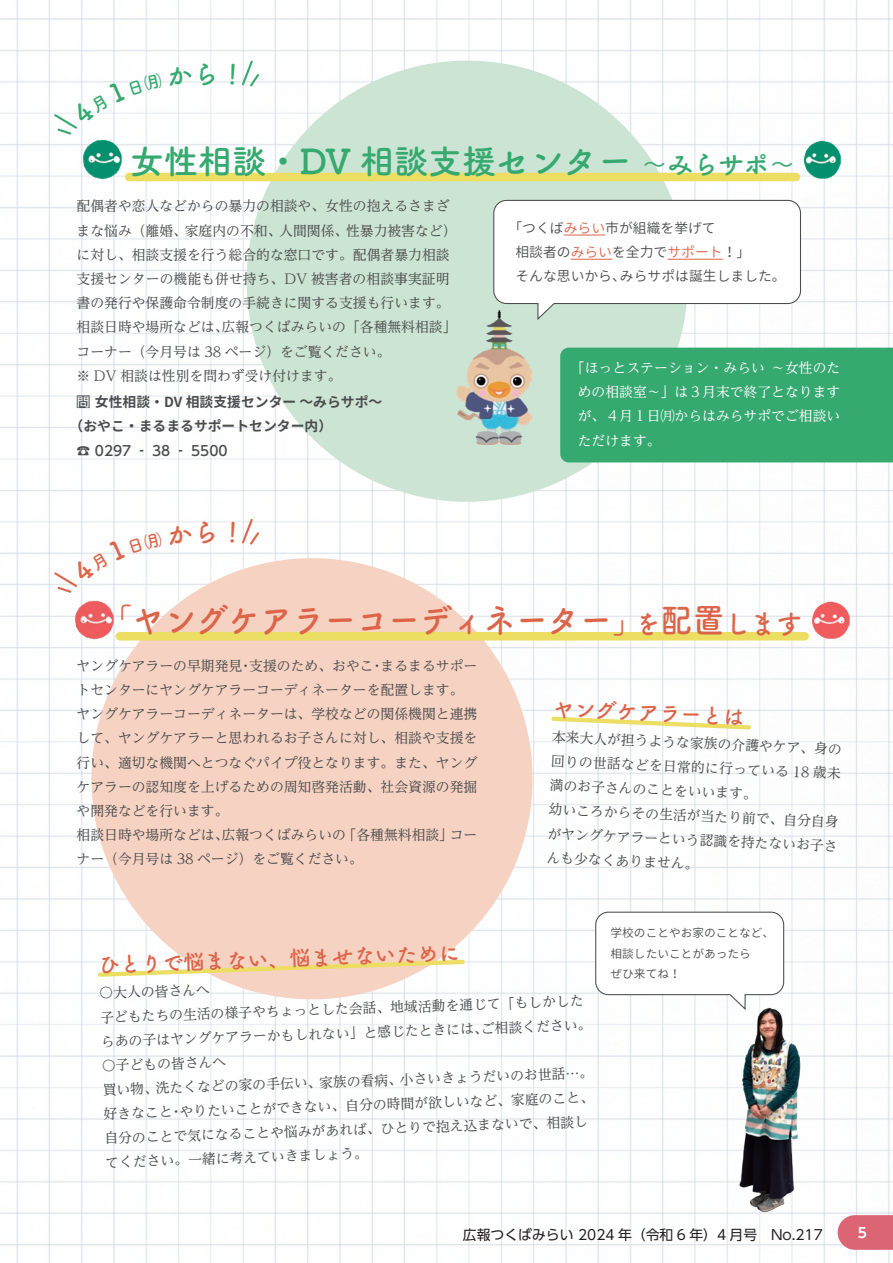
<style>
.page{position:relative;width:893px;height:1263px;background:#fff}
.page>*{position:absolute;margin:0;border:0;box-sizing:border-box;transform-origin:0 0}
.t1{font:34.05px "Tsuku B Rd Gothic Std B";color:#dc6549;scale:.94 1}
.t2{font:34.05px "Tsuku B Rd Gothic Std B";color:#35a96f}
.t3{font:21.3px "Tsuku B Rd Gothic Std B";color:#dc6549}
.t4{font:13.8px/24.2px "UD Reimin Pr 6 N";color:#4b4c4d}
.t5{font:13.8px/24.2px "UD Reimin Pr 6 N";color:#fff;text-align:justify}
.t6{font:13.8px/24.2px "Gen Jyuu Gothic L";color:#4b4c4d}
.t7{font:700 13.8px/24.2px "Gen Jyuu Gothic L";color:#4b4c4d}
.t8{font:13.8px "UD Shin Go Pr 6 N";color:#231f20}
.t9{font:500 13.8px "UD Shin Go Pr 6 N";color:#4b4c4d}
.t10{font:700 13.8px "UD Shin Go Pr 6 N De";color:#fff}
.t11{font:11.7px/20.4px "Gen Jyuu Gothic L";color:#4b4c4d}
.s1{font-size:25.5px}
.s2{color:#dc6549}
.s3{font-family:"UD Shin Go Pr 6 N";font-weight:500}
.s4{font-size:27.6px}
</style>
<div class="page">
<img style="left:0;top:0;width:893px;height:1263px">
<div style="left:91px;top:558px;width:442px;height:441px;background:#f6d2c2;border-radius:50%"></div>
<div style="left:247px;top:61px;width:441px;height:441px;background:#cce4d3;border-radius:50%"></div>
<svg style="left:493px;top:199px;width:308px;height:122px"></svg>
<div style="left:120px;top:632px;width:685px;height:8px;background:#ebde63"></div>
<div style="left:129px;top:173px;width:667px;height:8px;background:#ebde63"></div>
<svg style="left:549px;top:714px;width:204px;height:18px"></svg>
<svg style="left:96px;top:957px;width:371px;height:22px"></svg>
<hr style="left:564px;top:235px;width:41px;height:1px;background:#dc6549">
<hr style="left:571px;top:259px;width:41px;height:1px;background:#dc6549">
<hr style="left:667px;top:259px;width:56px;height:1px;background:#dc6549">
<img style="left:457px;top:310px;width:74px;height:135px">
<div style="left:560px;top:348px;width:333px;height:114px;background:#35a96f"></div>
<img style="left:719px;top:986px;width:105px;height:239px">
<img style="left:77px;top:136px;width:45px;height:51px">
<img style="left:803px;top:134px;width:44px;height:53px">
<img style="left:69px;top:594px;width:46px;height:53px">
<img style="left:811px;top:594px;width:44px;height:53px">
<svg style="left:595px;top:911px;width:190px;height:100px"></svg>
<svg style="left:838px;top:1215px;width:55px;height:35px;background:#dd6f7c"></svg>
<svg style="left:52px;top:66px;width:140px;height:70px"></svg>
<svg style="left:200px;top:62px;width:15px;height:23px"></svg>
<svg style="left:230px;top:59px;width:31px;height:29px"></svg>
<svg style="left:52px;top:524px;width:140px;height:70px"></svg>
<svg style="left:200px;top:521px;width:15px;height:22px"></svg>
<svg style="left:230px;top:517px;width:31px;height:29px"></svg>
<h1 class="t2" style="left:130px;top:135px;width:666px">女性相談・DV 相談支援センター <span class="s1">～みらサポ～</span></h1>
<p class="t4" style="left:77px;top:194px;width:382px">配偶者や恋人などからの暴力の相談や、女性の抱えるさまざまな悩み（離婚、家庭内の不和、人間関係、性暴力被害など）に対し、相談支援を行う総合的な窓口です。配偶者暴力相談支援センターの機能も併せ持ち、DV 被害者の相談事実証明書の発行や保護命令制度の手続きに関する支援も行います。相談日時や場所などは、広報つくばみらいの「各種無料相談」コーナー（今月号は 38 ページ）をご覧ください。<br>※ DV 相談は性別を問わず受け付けます。</p>
<p class="t6" style="left:515px;top:215px;width:272px;text-indent:-7px">「つくば<span class="s2">みらい</span>市が組織を挙げて<br>相談者の<span class="s2">みらい</span>を全力で<span class="s2">サポート</span>！」<br>そんな思いから、みらサポは誕生しました。</p>
<p class="t5" style="left:578px;top:355px;width:264px;text-indent:-7px">「ほっとステーション・みらい ～女性のための相談室～」は３月末で終了となりますが、４月１日㈪からはみらサポでご相談いただけます。</p>
<p class="t7" style="left:70px;top:390px;width:314px;text-indent:7px"><span class="s3">問</span> 女性相談・DV 相談支援センター ～みらサポ～（おやこ・まるまるサポートセンター内）</p>
<p class="t9" style="left:77px;top:439px;width:153px">☎ 0297 ‐ 38 ‐ 5500</p>
<h1 class="t1" style="left:101px;top:594px;width:748px">「ヤングケアラーコーディネーター」<span class="s4">を</span>配置<span class="s4">します</span></h1>
<p class="t4" style="left:77px;top:653px;width:402px">ヤングケアラーの早期発見・支援のため、おやこ・まるまるサポートセンターにヤングケアラーコーディネーターを配置します。ヤングケアラーコーディネーターは、学校などの関係機関と連携して、ヤングケアラーと思われるお子さんに対し、相談や支援を行い、適切な機関へとつなぐパイプ役となります。また、ヤングケアラーの認知度を上げるための周知啓発活動、社会資源の発掘や開発などを行います。<br>相談日時や場所などは、広報つくばみらいの「各種無料相談」コーナー（今月号は 38 ページ）をご覧ください。</p>
<h2 class="t3" style="left:554px;top:693px;width:193px;rotate:2deg">ヤングケアラーとは</h2>
<p class="t4" style="left:551px;top:725px;width:293px;rotate:2deg">本来大人が担うような家族の介護やケア、身の回りの世話などを日常的に行っている 18 歳未満のお子さんのことをいいます。<br>幼いころからその生活が当たり前で、自分自身がヤングケアラーという認識を持たないお子さんも少なくありません。</p>
<h2 class="t3" style="left:98px;top:948px;width:363px;rotate:-2deg">ひとりで悩まない、悩ませないために</h2>
<p class="t4" style="left:99px;top:981px;width:492px;rotate:-2deg">〇大人の皆さんへ<br>子どもたちの生活の様子やちょっとした会話、地域活動を通じて「もしかしたらあの子はヤングケアラーかもしれない」と感じたときには、ご相談ください。〇子どもの皆さんへ<br>買い物、洗たくなどの家の手伝い、家族の看病、小さいきょうだいのお世話…。好きなこと・やりたいことができない、自分の時間が欲しいなど、家庭のこと、自分のことで気になることや悩みがあれば、ひとりで抱え込まないで、相談してください。一緒に考えていきましょう。</p>
<p class="t11" style="left:611px;top:922px;width:165px">学校のことやお家のことなど、相談したいことがあったら<br>ぜひ来てね！</p>
<p class="t8" style="left:463px;top:1224px;width:361px">広報つくばみらい 2024 年（令和 6 年）4 月号　No.217</p>
<p class="t10" style="left:858px;top:1221px;width:11px">5</p>
</div>
